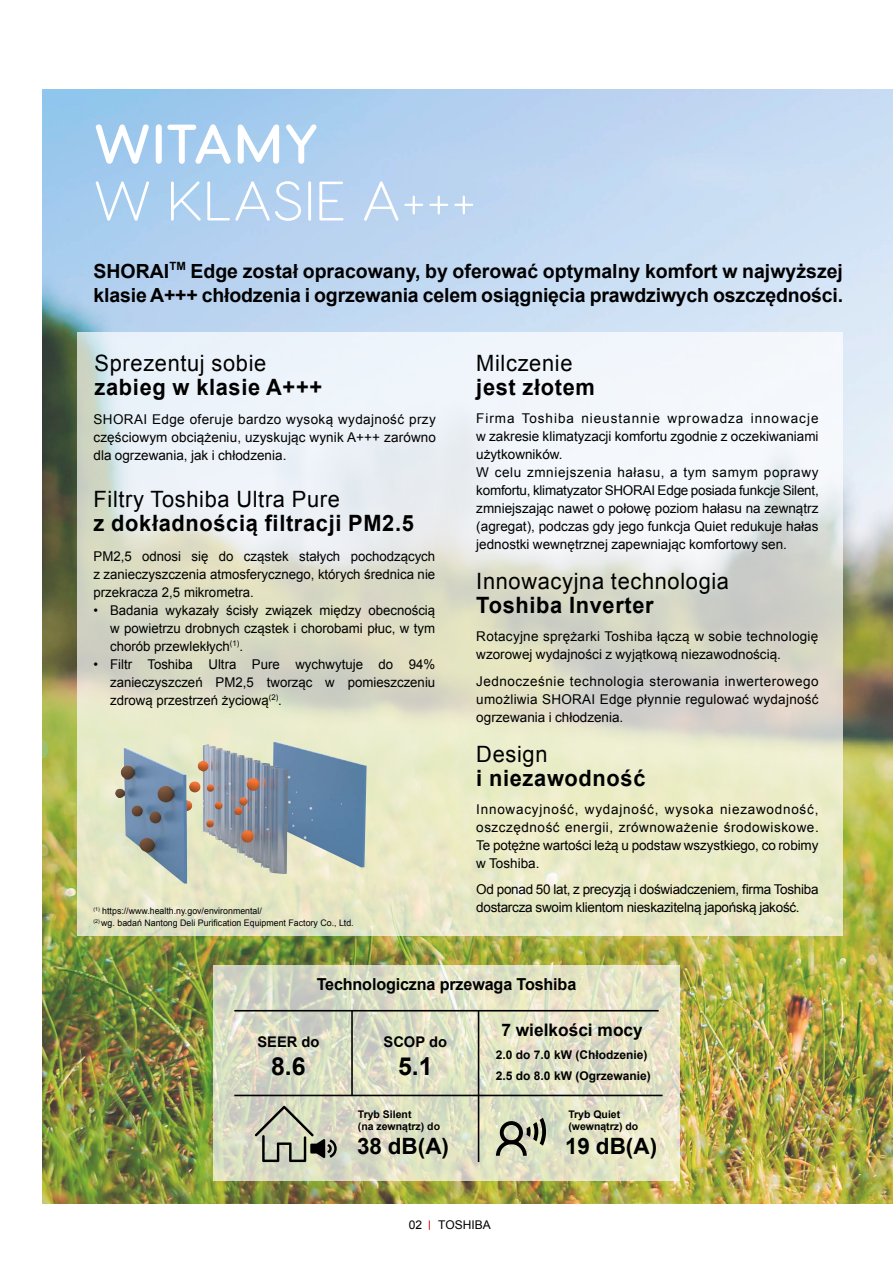
<style>
.page{position:relative;width:893px;height:1263px;background:#fff}
.page>*{position:absolute;margin:0;border:0;box-sizing:border-box;transform-origin:0 0}
.t1{font:300 55.5px "Visby Round CF";letter-spacing:.03em;color:#fff}
.t2{font:600 55.5px "Visby Round CF";letter-spacing:.03em;color:#fff}
.t3{font:700 24.9px "Arial";color:#000}
.t4{font:700 22.5px "Arial";letter-spacing:.03em;color:#000}
.t5{font:22.5px "Arial";letter-spacing:.03em;color:#000}
.t6{font:700 19.5px/24px "Arial";letter-spacing:-.01em;color:#000}
.t7{font:700 17.25px "Arial";color:#000}
.t8{font:700 16.5px "Arial";letter-spacing:-.01em;color:#000}
.t9{font:700 14.7px "Arial";color:#000}
.t10{font:13.5px/18px "Arial";color:#000;text-align:justify}
.t11{font:13.5px/18px "Arial";letter-spacing:-.02em;color:#000}
.t12{font:13.5px/18px "Arial";letter-spacing:.02em;color:#000}
.t13{font:700 12px/20.7px "Arial";color:#000}
.t14{font:12px "Arial";color:#000}
.t15{font:700 10.5px/12px "Arial";color:#000}
.t16{font:9px/12px "Arial";color:#000}
</style>
<div class="page">
<img style="left:43px;top:89px;width:850px;height:1114px">
<svg style="left:213px;top:965px;width:467px;height:215px;background:#dcdec4"></svg>
<hr style="left:234px;top:1095px;width:429px;height:1px;background:#000">
<hr style="left:351px;top:1011px;width:2px;height:84px;background:#000">
<hr style="left:478px;top:1011px;width:1px;height:151px;background:#000">
<svg style="left:496px;top:1118px;width:50px;height:38px;background:#9c9e89"></svg>
<hr style="left:234px;top:1010px;width:425px;height:1px;background:#000">
<svg style="left:255px;top:1106px;width:82px;height:56px;background:#b2b4a1"></svg>
<svg style="left:78px;top:332px;width:765px;height:603px"></svg>
<img style="left:115px;top:742px;width:252px;height:141px">
<h1 class="t2" style="left:94px;top:109px;width:226px">WITAMY</h1>
<h1 class="t1" style="left:94px;top:166px;width:383px">W KLASIE A+++</h1>
<h3 class="t6" style="left:94px;top:260px;width:751px">SHORAI<sup>TM</sup> Edge został opracowany, by oferować optymalny komfort w najwyższej klasie A+++ chłodzenia i ogrzewania celem osiągnięcia prawdziwych oszczędności.</h3>
<h3 class="t5" style="left:95px;top:349px;width:173px">Sprezentuj sobie</h3>
<h3 class="t4" style="left:95px;top:373px;width:229px">zabieg w klasie A+++</h3>
<p class="t10" style="left:94px;top:410px;width:344px">SHORAI Edge oferuje bardzo wysoką wydajność przy częściowym obciążeniu, uzyskując wynik A+++ zarówno dla ogrzewania, jak i chłodzenia.</p>
<h3 class="t5" style="left:94px;top:485px;width:248px">Filtry Toshiba Ultra Pure</h3>
<h3 class="t4" style="left:94px;top:509px;width:322px">z dokładnością filtracji PM2.5</h3>
<p class="t10" style="left:94px;top:547px;width:343px">PM2,5 odnosi się do cząstek stałych pochodzących z zanieczyszczenia atmosferycznego, których średnica nie przekracza 2,5 mikrometra.</p>
<p class="t10" style="left:110px;top:601px;width:327px;text-indent:-16px">• Badania wykazały ścisły związek między obecnością w powietrzu drobnych cząstek i chorobami płuc, w tym chorób przewlekłych<sup>(1)</sup>.</p>
<p class="t10" style="left:110px;top:655px;width:327px;text-indent:-16px">• Filtr Toshiba Ultra Pure wychwytuje do 94% zanieczyszczeń PM2,5 tworząc w pomieszczeniu zdrową przestrzeń życiową<sup>(2)</sup>.</p>
<p class="t16" style="left:94px;top:905px;width:262px"><sup>(1)</sup> https://www.health.ny.gov/environmental/<br><sup>(2)</sup> wg. badań Nantong Deli Purification Equipment Factory Co., Ltd.</p>
<h3 class="t5" style="left:476px;top:349px;width:98px">Milczenie</h3>
<h3 class="t4" style="left:476px;top:373px;width:120px">jest złotem</h3>
<p class="t10" style="left:476px;top:409px;width:344px;text-align:left">Firma Toshiba nieustannie wprowadza innowacje w zakresie klimatyzacji komfortu zgodnie z oczekiwaniami użytkowników.<br>W celu zmniejszenia hałasu, a tym samym poprawy komfortu, klimatyzator SHORAI Edge posiada funkcje Silent, zmniejszając nawet o połowę poziom hałasu na zewnątrz (agregat), podczas gdy jego funkcja Quiet redukuje hałas jednostki wewnętrznej zapewniając komfortowy sen.</p>
<h3 class="t5" style="left:476px;top:566px;width:254px">Innowacyjna technologia</h3>
<h3 class="t4" style="left:476px;top:590px;width:179px">Toshiba Inverter</h3>
<p class="t12" style="left:476px;top:627px;width:344px">Rotacyjne sprężarki Toshiba łączą w sobie technologię wzorowej wydajności z wyjątkową niezawodnością.</p>
<p class="t10" style="left:476px;top:672px;width:344px">Jednocześnie technologia sterowania inwerterowego umożliwia SHORAI Edge płynnie regulować wydajność ogrzewania i chłodzenia.</p>
<h3 class="t5" style="left:476px;top:739px;width:73px">Design</h3>
<h3 class="t4" style="left:476px;top:763px;width:171px">i niezawodność</h3>
<p class="t10" style="left:476px;top:800px;width:344px">Innowacyjność, wydajność, wysoka niezawodność, oszczędność energii, zrównoważenie środowiskowe.<br>Te potężne wartości leżą u podstaw wszystkiego, co robimy w Toshiba.</p>
<p class="t11" style="left:476px;top:880px;width:344px">Od ponad 50 lat, z precyzją i doświadczeniem, firma Toshiba dostarcza swoim klientom nieskazitelną japońską jakość.</p>
<p class="t8" style="left:317px;top:973px;width:261px">Technologiczna przewaga Toshiba</p>
<p class="t9" style="left:257px;top:1031px;width:64px">SEER do</p>
<h2 class="t3" style="left:271px;top:1050px;width:36px">8.6</h2>
<p class="t9" style="left:384px;top:1031px;width:65px">SCOP do</p>
<h2 class="t3" style="left:398px;top:1050px;width:36px">5.1</h2>
<p class="t15" style="left:358px;top:1108px;width:84px">Tryb Silent<br>(na zewnątrz) do</p>
<h3 class="t4" style="left:357px;top:1131px;width:94px">38 dB(A)</h3>
<p class="t7" style="left:501px;top:1019px;width:143px">7 wielkości mocy</p>
<p class="t13" style="left:496px;top:1045px;width:156px">2.0 do 7.0 kW (Chłodzenie)<br>2.5 do 8.0 kW (Ogrzewanie)</p>
<p class="t15" style="left:568px;top:1108px;width:72px">Tryb Quiet (wewnątrz) do</p>
<h3 class="t4" style="left:565px;top:1131px;width:94px">19 dB(A)</h3>
<p class="t14" style="left:409px;top:1217px;width:15px">02</p>
<p class="t14" style="left:438px;top:1217px;width:54px">TOSHIBA</p>
</div>
